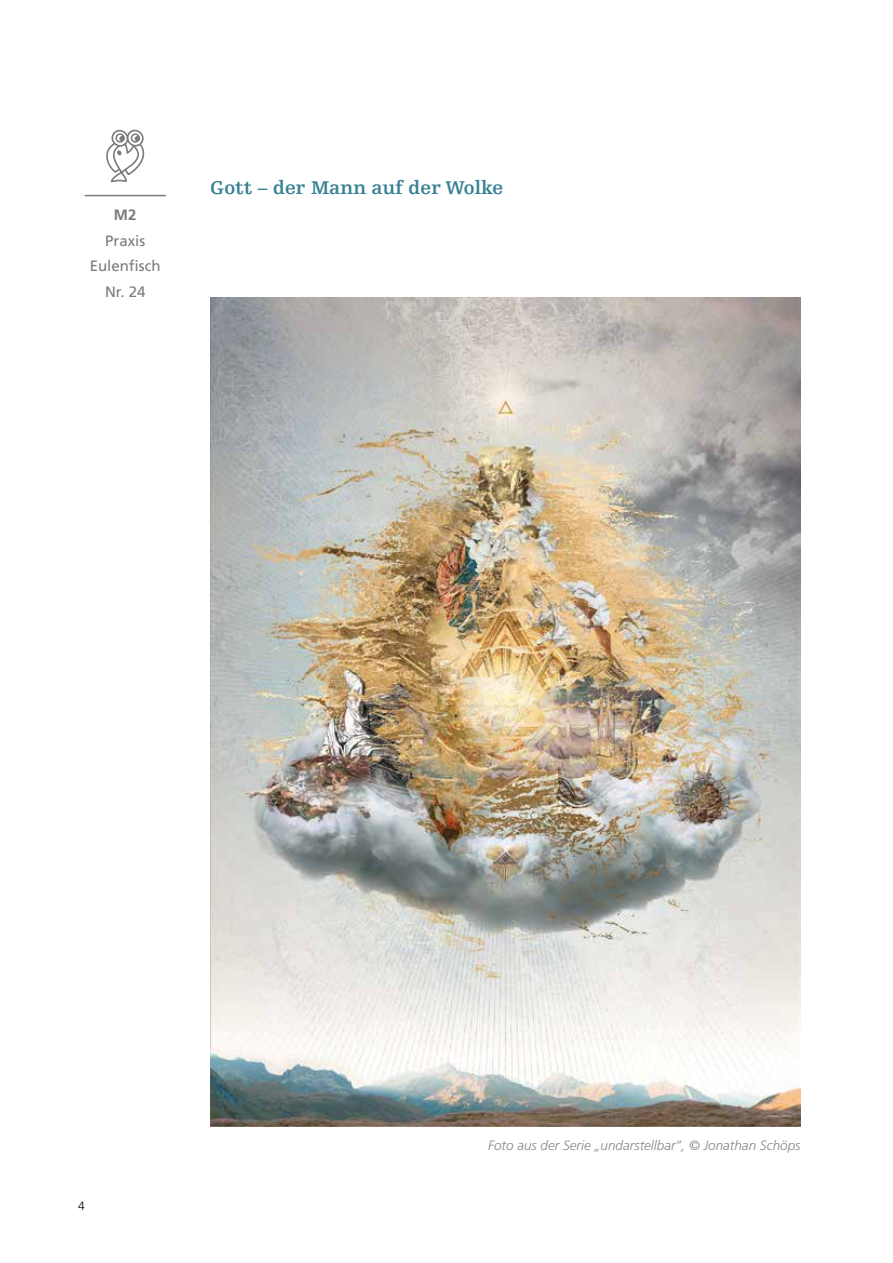
<style>
.page{position:relative;width:893px;height:1263px;background:#fff}
.page>*{position:absolute;margin:0;border:0;box-sizing:border-box;transform-origin:0 0}
.t1{font:700 19.5px "Egyptienne FLT Std";color:#388194}
.t2{font:15px/25.5px "Frutiger LT Pro";color:#7c7b7b;text-align:center}
.t3{font:700 15px "Frutiger LT Pro";color:#7c7b7b}
.t4{font:italic 300 13.5px "Frutiger LT Std";color:#878787}
.t5{font:300 12px "Frutiger LT Pro";color:#000}
</style>
<div class="page">
<hr style="left:85px;top:195px;width:81px;height:1px;background:#7c7b7b">
<div style="left:111px;top:130px;width:18px;height:17px;border:2px solid #7c7b7b;border-radius:50%"></div>
<div style="left:127px;top:130px;width:17px;height:17px;border:2px solid #7c7b7b;border-radius:50%"></div>
<div style="left:115px;top:133px;width:10px;height:10px;border:2px solid #7c7b7b;border-radius:50%"></div>
<div style="left:131px;top:133px;width:9px;height:10px;border:2px solid #7c7b7b;border-radius:50%"></div>
<svg style="left:106px;top:136px;width:39px;height:47px"></svg>
<img style="left:210px;top:298px;width:591px;height:828px">
<p class="t3" style="left:114px;top:206px;width:24px">M2</p>
<p class="t2" style="left:90px;top:228px;width:72px">Praxis<br>Eulenfisch<br>Nr. 24</p>
<h1 class="t1" style="left:210px;top:177px;width:295px">Gott – der Mann auf der Wolke</h1>
<p class="t5" style="left:78px;top:1199px;width:8px">4</p>
<p class="t4" style="left:488px;top:1138px;width:314px">Foto aus der Serie „undarstellbar”, © Jonathan Schöps</p>
</div>
